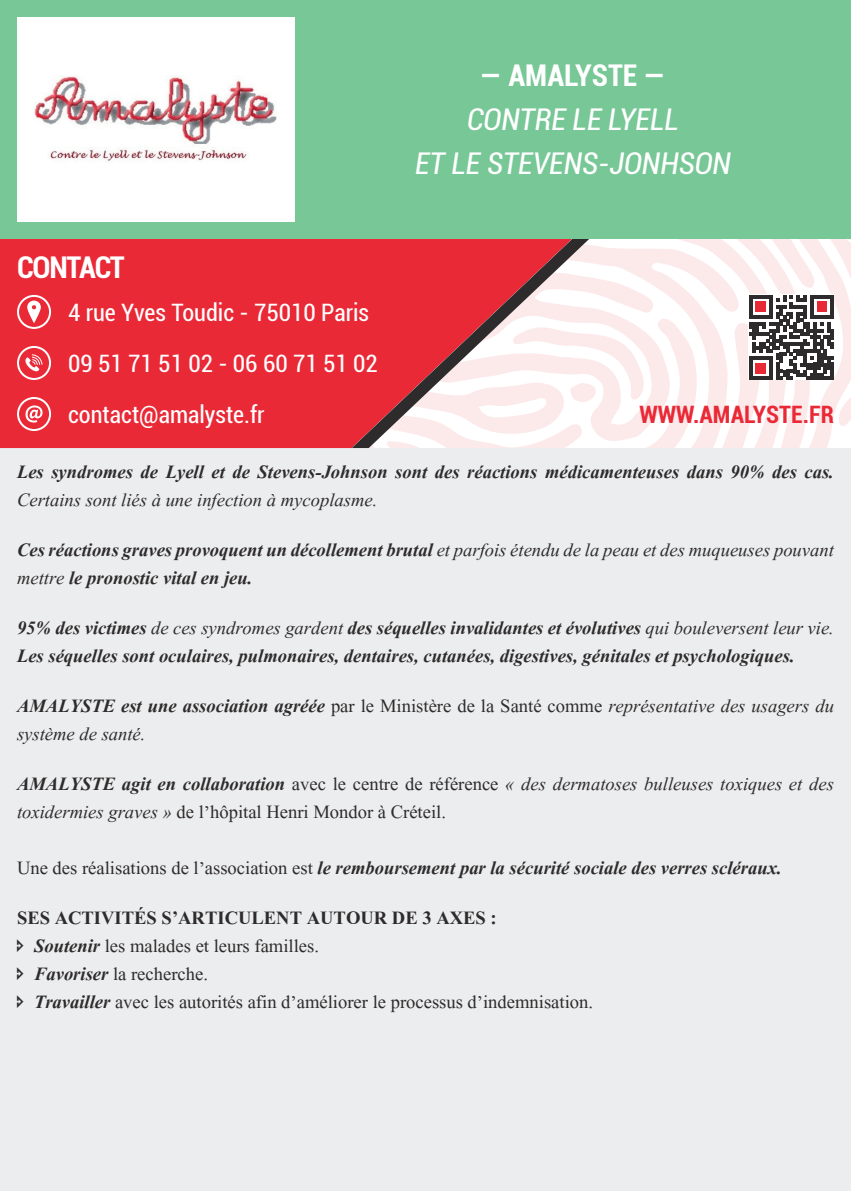
<style>
.page{position:relative;width:851px;height:1191px;background:#fff}
.page>*{position:absolute;margin:0;border:0;box-sizing:border-box;transform-origin:0 0}
.t1{font:italic condensed 30px/44px "Roboto";color:#fff;text-align:center}
.t2{font:700 condensed 30px "Roboto";color:#fff}
.t3{font:700 condensed 30px "Roboto";letter-spacing:-.035em;color:#fff}
.t4{font:italic 700 24px/28px "Kokila";color:#2e2b2c}
.t5{font:24px/28px "Kokila";color:#2e2b2c}
.t6{font:italic 24px/28px "Kokila";color:#2e2b2c}
.t7{font:condensed 24px "Roboto";color:#fff}
.t8{font:700 24px "Kokila";color:#2e2b2c}
.t9{font:700 condensed 24px "Roboto";color:#ea2937}
.s1{font-weight:400}
.s2{font-weight:700}
.s3{font-style:normal}
.s4{font-weight:700;font-style:italic}
.s5{font-style:italic}
.s6{font-weight:400;font-style:normal}
</style>
<div class="page">
<div style="left:0;top:448px;width:850px;height:743px;background:#ecedee"></div>
<div style="left:0;top:238px;width:351px;height:210px;background:#ea2937"></div>
<div style="left:351px;top:238px;width:18px;height:210px;background:#ea2937"></div>
<svg style="left:369px;top:238px;width:481px;height:210px"></svg>
<div style="left:369px;top:273px;width:83px;height:53px;background:#ea2937"></div>
<svg style="left:452px;top:238px;width:335px;height:210px"></svg>
<div style="left:392px;top:281px;width:109px;height:33px;background:#ea2937"></div>
<svg style="left:369px;top:326px;width:274px;height:122px"></svg>
<svg style="left:838px;top:394px;width:12px;height:33px"></svg>
<div style="left:0;top:0;width:850px;height:238px;background:#78c797"></div>
<svg style="left:665px;top:238px;width:185px;height:142px"></svg>
<hr style="left:830px;top:363px;width:3px;height:17px;background:#2e2b2c">
<svg style="left:17px;top:295px;width:34px;height:34px"></svg>
<svg style="left:17px;top:397px;width:34px;height:34px"></svg>
<svg style="left:17px;top:346px;width:34px;height:34px"></svg>
<div style="left:17px;top:17px;width:278px;height:204px;background:#fff"></div>
<img style="left:34px;top:76px;width:243px;height:86px">
<p class="t3" style="left:17px;top:246px;width:109px">CONTACT</p>
<p class="t7" style="left:68px;top:296px;width:302px">4 rue Yves Toudic - 75010 Paris</p>
<p class="t7" style="left:68px;top:347px;width:311px">09 51 71 51 02 - 06 60 71 51 02</p>
<p class="t7" style="left:68px;top:398px;width:198px">contact@amalyste.fr</p>
<p class="t2" style="left:480px;top:55px;width:186px">― AMALYSTE ―</p>
<p class="t1" style="left:415px;top:97px;width:317px">CONTRE LE LYELL<br>ET LE STEVENS-JONHSON</p>
<p class="t9" style="left:639px;top:397px;width:196px">WWW.AMALYSTE.FR</p>
<p class="t4" style="left:17px;top:460px;width:818px">Les syndromes de Lyell et de Stevens-Johnson sont des réactions médicamenteuses dans 90% des cas.<br><span class="s1">Certains sont liés à une infection à mycoplasme.</span></p>
<p class="t4" style="left:17px;top:538px;width:818px">Ces réactions graves provoquent un décollement brutal <span class="s1">et parfois étendu de la peau et des muqueuses pouvant mettre</span> le pronostic vital en jeu.</p>
<p class="t4" style="left:17px;top:616px;width:818px">95% des victimes <span class="s1">de ces syndromes gardent</span> des séquelles invalidantes et évolutives <span class="s1">qui bouleversent leur vie.</span></p>
<p class="t4" style="left:17px;top:644px;width:779px">Les séquelles sont oculaires, pulmonaires, dentaires, cutanées, digestives, génitales et psychologiques.</p>
<p class="t6" style="left:17px;top:693px;width:818px"><span class="s2">AMALYSTE est une association agréée</span> <span class="s3">par le Ministère de la Santé comme</span> représentative des usagers du système de santé.</p>
<p class="t5" style="left:17px;top:769px;width:818px"><span class="s4">AMALYSTE agit en collaboration</span> avec le centre de référence <span class="s5">« des dermatoses bulleuses toxiques et des toxidermies graves »</span> de l’hôpital Henri Mondor à Créteil.</p>
<p class="t4" style="left:17px;top:856px;width:766px"><span class="s6">Une des réalisations de l’association est</span> le remboursement par la sécurité sociale des verres scléraux.</p>
<p class="t8" style="left:17px;top:906px;width:481px">SES ACTIVITÉS S’ARTICULENT AUTOUR DE 3 AXES :</p>
<p class="t5" style="left:34px;top:931px;width:286px"><span class="s4">Soutenir</span> les malades et leurs familles.</p>
<p class="t5" style="left:34px;top:959px;width:175px"><span class="s4">Favoriser</span> la recherche.</p>
<p class="t5" style="left:34px;top:987px;width:560px"><span class="s4">Travailler</span> avec les autorités afin d’améliorer le processus d’indemnisation.</p>
</div>
